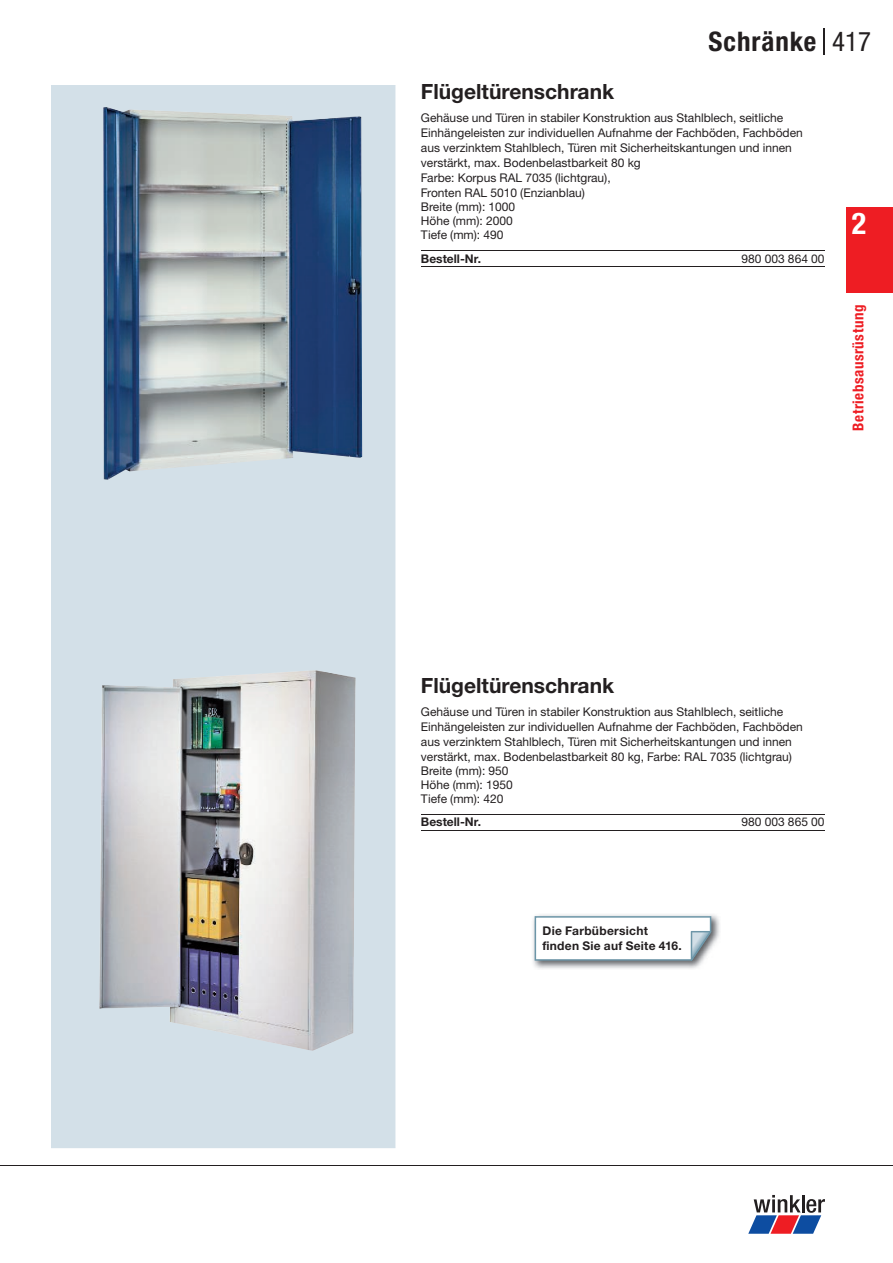
<style>
.page{position:relative;width:893px;height:1263px;background:#fff}
.page>*{position:absolute;margin:0;border:0;box-sizing:border-box;transform-origin:0 0}
.t1{font:700 condensed 30px "Helvetica Neue LTW1 G";color:#fff}
.t2{font:700 condensed 27px "Helvetica Neue LTW1 G";letter-spacing:.035em;color:#231f20}
.t3{font:condensed 27px "Helvetica Neue LTW1 G";color:#231f20}
.t4{font:700 21px "Helvetica Neue LTW1 G";color:#231f20}
.t5{font:700 condensed 15px "Helvetica Neue LTW1 G";letter-spacing:.035em;color:#ee1d23}
.t6{font:12px/15px "Helvetica Neue LTW1 G";color:#231f20}
.t7{font:700 12px/15px "Helvetica Neue LTW1 G";letter-spacing:.02em;color:#231f20}
.t8{font:700 12px "Helvetica Neue LTW1 G";color:#231f20}
</style>
<div class="page">
<svg style="left:748px;top:1195px;width:77px;height:39px"></svg>
<hr style="left:0;top:1165px;width:893px;height:1px;background:#231f20">
<hr style="left:823px;top:28px;width:2px;height:27px;background:#231f20">
<div style="left:846px;top:207px;width:47px;height:85px;background:#ee1d23"></div>
<div style="left:51px;top:85px;width:344px;height:1063px;background:#d3e0e8"></div>
<hr style="left:421px;top:250px;width:321px;height:1px;background:#231f20">
<hr style="left:421px;top:266px;width:321px;height:1px;background:#231f20">
<hr style="left:742px;top:250px;width:83px;height:1px;background:#231f20">
<hr style="left:742px;top:266px;width:83px;height:1px;background:#231f20">
<img style="left:103px;top:107px;width:259px;height:373px">
<hr style="left:421px;top:814px;width:321px;height:1px;background:#231f20">
<hr style="left:421px;top:830px;width:321px;height:1px;background:#231f20">
<hr style="left:742px;top:814px;width:83px;height:1px;background:#231f20">
<hr style="left:742px;top:830px;width:83px;height:1px;background:#231f20">
<img style="left:99px;top:670px;width:256px;height:381px">
<img style="left:533px;top:914px;width:187px;height:55px">
<svg style="left:535px;top:916px;width:176px;height:45px"></svg>
<h2 class="t2" style="left:709px;top:26px;width:109px">Schränke</h2>
<h2 class="t3" style="left:832px;top:26px;width:40px">417</h2>
<h3 class="t4" style="left:421px;top:79px;width:195px">Flügeltürenschrank</h3>
<p class="t6" style="left:421px;top:111px;width:383px">Gehäuse und Türen in stabiler Konstruktion aus Stahlblech, seitliche Einhängeleisten zur individuellen Aufnahme der Fachböden, Fachböden aus verzinktem Stahlblech, Türen mit Sicherheitskantungen und innen verstärkt, max. Bodenbelastbarkeit 80 kg<br>Farbe: Korpus RAL 7035 (lichtgrau),<br>Fronten RAL 5010 (Enzianblau)</p>
<p class="t6" style="left:421px;top:200px;width:96px;line-height:14px">Breite (mm): 1000<br>Höhe (mm): 2000<br>Tiefe (mm): 490</p>
<p class="t8" style="left:421px;top:251px;width:62px">Bestell-Nr.</p>
<p class="t6" style="left:742px;top:251px;width:84px">980 003 864 00</p>
<h1 class="t1" style="left:852px;top:206px;width:16px">2</h1>
<p class="t5" style="left:849px;top:431px;width:127px;rotate:-90deg">Betriebsausrüstung</p>
<h3 class="t4" style="left:421px;top:672px;width:195px">Flügeltürenschrank</h3>
<p class="t6" style="left:421px;top:704px;width:383px">Gehäuse und Türen in stabiler Konstruktion aus Stahlblech, seitliche Einhängeleisten zur individuellen Aufnahme der Fachböden, Fachböden aus verzinktem Stahlblech, Türen mit Sicherheitskantungen und innen verstärkt, max. Bodenbelastbarkeit 80 kg, Farbe: RAL 7035 (lichtgrau)</p>
<p class="t6" style="left:421px;top:764px;width:93px;line-height:14px">Breite (mm): 950<br>Höhe (mm): 1950<br>Tiefe (mm): 420</p>
<p class="t8" style="left:421px;top:814px;width:62px">Bestell-Nr.</p>
<p class="t6" style="left:742px;top:814px;width:84px">980 003 865 00</p>
<p class="t7" style="left:542px;top:923px;width:141px">Die Farbübersicht finden Sie auf Seite 416.</p>
</div>
